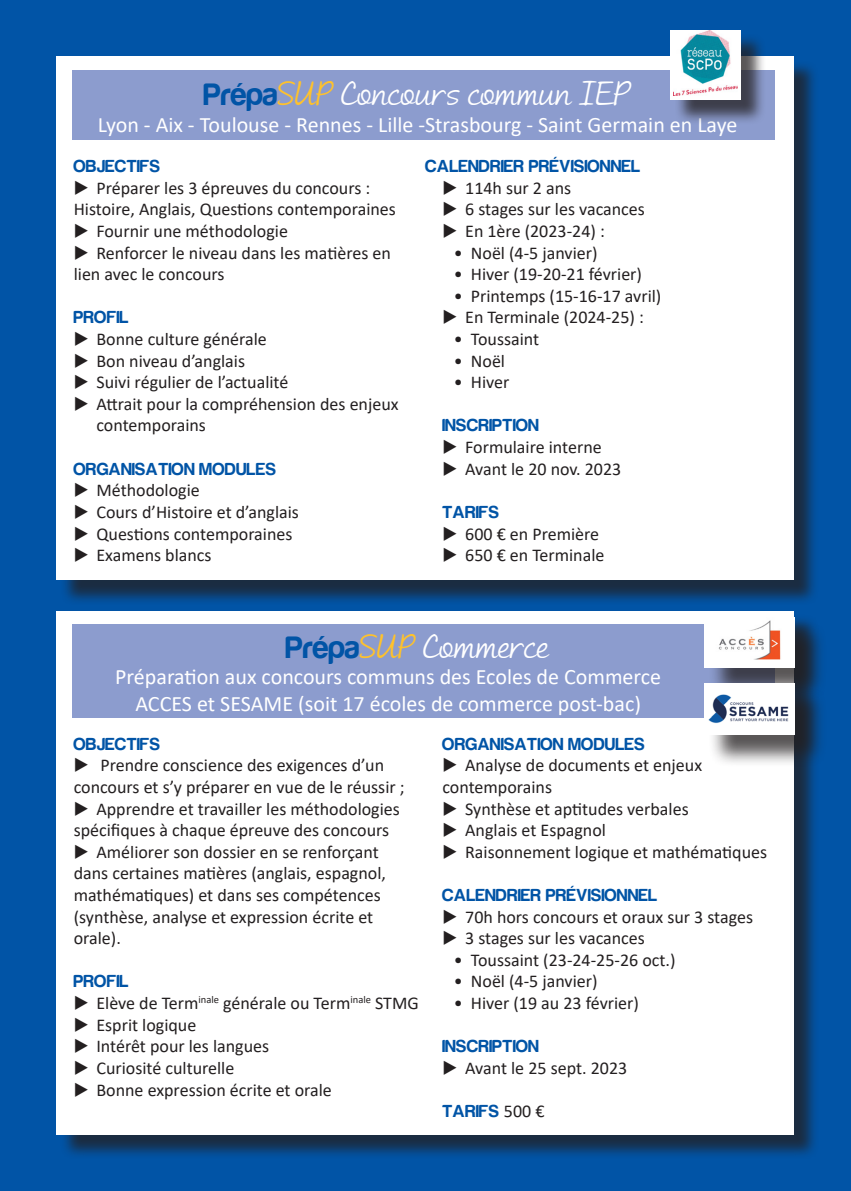
<style>
.page{position:relative;width:851px;height:1191px;background:#fff}
.page>*{position:absolute;margin:0;border:0;box-sizing:border-box;transform-origin:0 0}
.t1{font:32px "Andrea II Script Slant";color:#fff}
.t2{font:22px "Calibri";color:#fff}
.t3{font:18px/21.6px "Calibri";color:#231f20}
.t4{font:18px "Harabara";letter-spacing:.02em;color:#0154a6}
.s1{font-family:"Harabara";color:#0154a6}
.s2{color:#ffc22b}
.s3{font-family:"Calibri";color:#231f20}
</style>
<div class="page">
<div style="left:0;top:0;width:850px;height:1191px;background:#0154a6"></div>
<div style="left:60px;top:60px;width:759px;height:545px;background:#231f20;opacity:.75"></div>
<div style="left:57px;top:57px;width:737px;height:523px;background:#fff"></div>
<div style="left:60px;top:614px;width:759px;height:545px;background:#231f20;opacity:.75"></div>
<div style="left:57px;top:611px;width:737px;height:523px;background:#fff"></div>
<div style="left:72px;top:70px;width:702px;height:70px;background:#8c9cce"></div>
<div style="left:72px;top:624px;width:636px;height:93px;background:#8c9cce"></div>
<div style="left:673px;top:33px;width:93px;height:93px;background:#231f20;opacity:.75"></div>
<div style="left:670px;top:30px;width:70px;height:70px;background:#fff"></div>
<img style="left:673px;top:30px;width:64px;height:65px">
<div style="left:708px;top:621px;width:118px;height:79px;background:#231f20;opacity:.75"></div>
<img style="left:704px;top:617px;width:90px;height:51px">
<div style="left:708px;top:687px;width:118px;height:80px;background:#231f20;opacity:.75"></div>
<img style="left:704px;top:683px;width:90px;height:51px">
<p class="t1" style="left:204px;top:76px;width:428px"><span class="s1">Prépa</span><span class="s2">SUP</span> Concours commun IEP</p>
<p class="t2" style="left:98px;top:109px;width:641px">Lyon - Aix - Toulouse - Rennes - Lille -Strasbourg - Saint Germain en Laye</p>
<p class="t4" style="left:74px;top:157px;width:88px">OBJECTIFS</p>
<p class="t3" style="left:74px;top:177px;width:323px">▶ Préparer les 3 épreuves du concours :<br>Histoire, Anglais, Questions contemporaines</p>
<p class="t3" style="left:74px;top:220px;width:216px">▶ Fournir une méthodologie</p>
<p class="t3" style="left:74px;top:241px;width:318px">▶ Renforcer le niveau dans les matières en lien avec le concours</p>
<p class="t4" style="left:74px;top:308px;width:56px">PROFIL</p>
<p class="t3" style="left:74px;top:328px;width:194px">▶ Bonne culture générale</p>
<p class="t3" style="left:74px;top:349px;width:173px">▶ Bon niveau d’anglais</p>
<p class="t3" style="left:74px;top:371px;width:216px">▶ Suivi régulier de l’actualité</p>
<p class="t3" style="left:96px;top:393px;width:303px;text-indent:-23px">▶ Attrait pour la compréhension des enjeux contemporains</p>
<p class="t4" style="left:74px;top:459px;width:204px">ORGANISATION MODULES</p>
<p class="t3" style="left:74px;top:479px;width:128px">▶ Méthodologie</p>
<p class="t3" style="left:74px;top:501px;width:227px">▶ Cours d’Histoire et d’anglais</p>
<p class="t3" style="left:74px;top:522px;width:220px">▶ Questions contemporaines</p>
<p class="t3" style="left:74px;top:544px;width:139px">▶ Examens blancs</p>
<p class="t4" style="left:425px;top:157px;width:216px">CALENDRIER PRÉVISIONNEL</p>
<p class="t3" style="left:442px;top:177px;width:130px">▶ 114h sur 2 ans</p>
<p class="t3" style="left:442px;top:198px;width:204px">▶ 6 stages sur les vacances</p>
<p class="t3" style="left:442px;top:220px;width:164px">▶ En 1ère (2023-24) :</p>
<p class="t3" style="left:454px;top:241px;width:145px">• Noël (4-5 janvier)</p>
<p class="t3" style="left:454px;top:263px;width:190px">• Hiver (19-20-21 février)</p>
<p class="t3" style="left:454px;top:285px;width:209px">• Printemps (15-16-17 avril)</p>
<p class="t3" style="left:442px;top:306px;width:203px">▶ En Terminale (2024-25) :</p>
<p class="t3" style="left:454px;top:328px;width:87px">• Toussaint</p>
<p class="t3" style="left:454px;top:349px;width:53px">• Noël</p>
<p class="t3" style="left:454px;top:371px;width:57px">• Hiver</p>
<p class="t4" style="left:442px;top:416px;width:98px">INSCRIPTION</p>
<p class="t3" style="left:442px;top:436px;width:161px">▶ Formulaire interne</p>
<p class="t3" style="left:442px;top:457px;width:180px">▶ Avant le 20 nov. 2023</p>
<p class="t4" style="left:442px;top:502px;width:58px">TARIFS</p>
<p class="t3" style="left:442px;top:522px;width:158px">▶ 600 € en Première</p>
<p class="t3" style="left:442px;top:544px;width:163px">▶ 650 € en Terminale</p>
<p class="t1" style="left:286px;top:629px;width:265px"><span class="s1">Prépa</span><span class="s2">SUP</span> Commerce</p>
<p class="t2" style="left:115px;top:662px;width:547px">Préparation aux concours communs des Ecoles de Commerce</p>
<p class="t2" style="left:135px;top:688px;width:507px">ACCES et SESAME (soit 17 écoles de commerce post-bac)</p>
<p class="t4" style="left:74px;top:734px;width:88px">OBJECTIFS</p>
<p class="t3" style="left:74px;top:754px;width:332px">▶ Prendre conscience des exigences d’un concours et s’y préparer en vue de le réussir ;</p>
<p class="t3" style="left:74px;top:797px;width:327px">▶ Apprendre et travailler les méthodologies spécifiques à chaque épreuve des concours</p>
<p class="t3" style="left:74px;top:840px;width:314px">▶ Améliorer son dossier en se renforçant dans certaines matières (anglais, espagnol, mathématiques) et dans ses compétences (synthèse, analyse et expression écrite et orale).</p>
<p class="t4" style="left:74px;top:972px;width:56px">PROFIL</p>
<p class="t3" style="left:74px;top:991px;width:346px">▶ Elève de Term<sup>inale</sup> générale ou Term<sup>inale</sup> STMG</p>
<p class="t3" style="left:74px;top:1013px;width:124px">▶ Esprit logique</p>
<p class="t3" style="left:74px;top:1035px;width:197px">▶ Intérêt pour les langues</p>
<p class="t3" style="left:74px;top:1056px;width:162px">▶ Curiosité culturelle</p>
<p class="t3" style="left:74px;top:1078px;width:259px">▶ Bonne expression écrite et orale</p>
<p class="t4" style="left:442px;top:734px;width:204px">ORGANISATION MODULES</p>
<p class="t3" style="left:442px;top:754px;width:261px">▶ Analyse de documents et enjeux contemporains</p>
<p class="t3" style="left:442px;top:797px;width:248px">▶ Synthèse et aptitudes verbales</p>
<p class="t3" style="left:442px;top:819px;width:165px">▶ Anglais et Espagnol</p>
<p class="t3" style="left:442px;top:840px;width:326px">▶ Raisonnement logique et mathématiques</p>
<p class="t4" style="left:442px;top:885px;width:216px">CALENDRIER PRÉVISIONNEL</p>
<p class="t3" style="left:442px;top:905px;width:312px">▶ 70h hors concours et oraux sur 3 stages</p>
<p class="t3" style="left:442px;top:927px;width:204px">▶ 3 stages sur les vacances</p>
<p class="t3" style="left:454px;top:948px;width:223px">• Toussaint (23-24-25-26 oct.)</p>
<p class="t3" style="left:454px;top:970px;width:145px">• Noël (4-5 janvier)</p>
<p class="t3" style="left:454px;top:991px;width:186px">• Hiver (19 au 23 février)</p>
<p class="t4" style="left:442px;top:1037px;width:98px">INSCRIPTION</p>
<p class="t3" style="left:442px;top:1056px;width:186px">▶ Avant le 25 sept. 2023</p>
<p class="t4" style="left:442px;top:1101px;width:103px">TARIFS <span class="s3">500 €</span></p>
</div>
